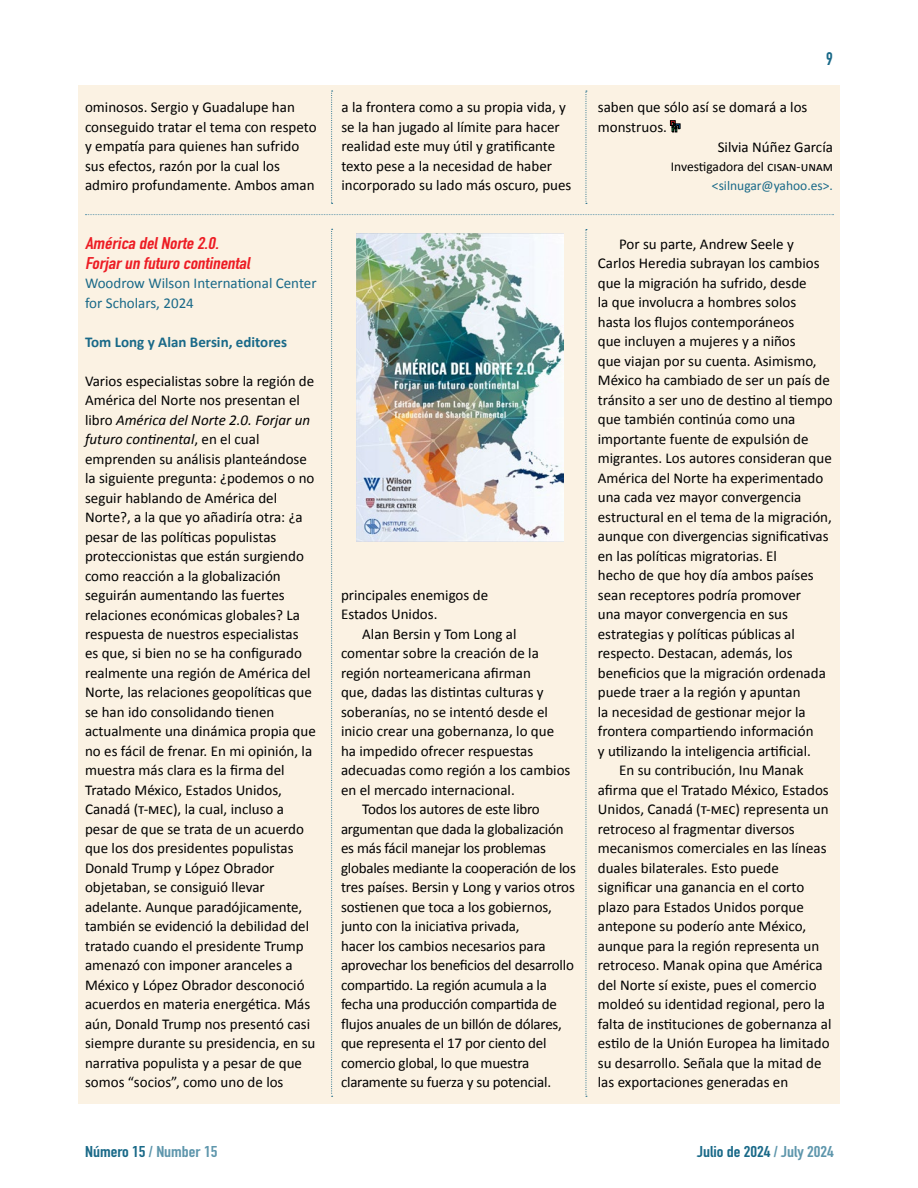
<style>
.page{position:relative;width:918px;height:1188px;background:#fff}
.page>*{position:absolute;margin:0;border:0;box-sizing:border-box;transform-origin:0 0}
.t1{font:700 18px "DIN Condensed";color:#196988}
.t2{font:italic 700 16.8px/19.5px "DIN Condensed";color:#ed1c24;scale:1.16 1}
.t3{font:700 15.45px "DIN Condensed";color:#196988;scale:1.16 1}
.t4{font:700 15.45px "DIN Condensed";color:#5e96ac;scale:1.16 1}
.t5{font:15px/19.5px "Calibri";color:#000}
.t6{font:15px/19.5px "Calibri";color:#196988}
.t7{font:700 15px "Calibri";color:#196988}
.t8{font:13.5px "Calibri";color:#000}
.t9{font:13.5px "Calibri";color:#196988}
.s1{font-style:italic}
.s2{color:#196988}
.s3{color:#5e96ac}
</style>
<div class="page">
<div style="left:78px;top:85px;width:762px;height:1018px;background:#fbf2e3"></div>
<svg style="left:585px;top:91px;width:2px;height:113px"></svg>
<svg style="left:585px;top:229px;width:2px;height:868px"></svg>
<svg style="left:331px;top:91px;width:2px;height:113px"></svg>
<svg style="left:331px;top:229px;width:2px;height:868px"></svg>
<svg style="left:670px;top:121px;width:10px;height:11px"></svg>
<svg style="left:85px;top:214px;width:749px;height:1px"></svg>
<img style="left:356px;top:233px;width:208px;height:309px">
<p class="t1" style="left:826px;top:47px;width:8px">9</p>
<p class="t5" style="left:85px;top:97px;width:233px">ominosos. Sergio y Guadalupe han conseguido tratar el tema con respeto y empatía para quienes han sufrido sus efectos, razón por la cual los admiro profundamente. Ambos aman</p>
<p class="t5" style="left:341px;top:97px;width:231px">a la frontera como a su propia vida, y se la han jugado al límite para hacer realidad este muy útil y gratificante texto pese a la necesidad de haber incorporado su lado más oscuro, pues</p>
<p class="t5" style="left:598px;top:97px;width:211px">saben que sólo así se domará a los</p>
<p class="t5" style="left:598px;top:117px;width:71px">monstruos.</p>
<p class="t5" style="left:718px;top:136px;width:117px">Silvia Núñez García</p>
<p class="t8" style="left:671px;top:157px;width:164px">Investigadora del cisan-unam</p>
<p class="t9" style="left:712px;top:177px;width:122px">&lt;silnugar@yahoo.es&gt;.</p>
<p class="t2" style="left:85px;top:233px;width:147px">AméricadelNorte2.0.<br>Forjarun futurocontinental</p>
<p class="t6" style="left:85px;top:273px;width:233px">Woodrow Wilson International Center for Scholars, 2024</p>
<p class="t7" style="left:85px;top:331px;width:204px">Tom Long y Alan Bersin, editores</p>
<p class="t5" style="left:85px;top:370px;width:232px">Varios especialistas sobre la región de América del Norte nos presentan el libro <span class="s1">América del Norte 2.0. Forjar un futuro continental</span>, en el cual emprenden su análisis planteándose la siguiente pregunta: ¿podemos o no seguir hablando de América del Norte?, a la que yo añadiría otra: ¿a pesar de las políticas populistas proteccionistas que están surgiendo como reacción a la globalización seguirán aumentando las fuertes relaciones económicas globales? La respuesta de nuestros especialistas<br>es que, si bien no se ha configurado realmente una región de América del Norte, las relaciones geopolíticas que se han ido consolidando tienen actualmente una dinámica propia que no es fácil de frenar. En mi opinión, la muestra más clara es la firma del Tratado México, Estados Unidos, Canadá (t-mec), la cual, incluso a pesar de que se trata de un acuerdo que los dos presidentes populistas Donald Trump y López Obrador objetaban, se consiguió llevar adelante. Aunque paradójicamente, también se evidenció la debilidad del tratado cuando el presidente Trump amenazó con imponer aranceles a México y López Obrador desconoció acuerdos en materia energética. Más aún, Donald Trump nos presentó casi siempre durante su presidencia, en su narrativa populista y a pesar de que somos “socios”, como uno de los</p>
<p class="t5" style="left:341px;top:585px;width:149px">principales enemigos de<br>Estados Unidos.</p>
<p class="t5" style="left:362px;top:624px;width:156px">Alan Bersin y Tom Long al</p>
<p class="t5" style="left:341px;top:643px;width:199px">comentar sobre la creación de la</p>
<p class="t5" style="left:341px;top:663px;width:192px">región norteamericana afirman</p>
<p class="t5" style="left:341px;top:682px;width:204px">que, dadas las distintas culturas y</p>
<p class="t5" style="left:341px;top:702px;width:208px">soberanías, no se intentó desde el</p>
<p class="t5" style="left:341px;top:721px;width:215px">inicio crear una gobernanza, lo que</p>
<p class="t5" style="left:341px;top:741px;width:194px">ha impedido ofrecer respuestas</p>
<p class="t5" style="left:341px;top:760px;width:231px">adecuadas como región a los cambios</p>
<p class="t5" style="left:341px;top:780px;width:175px">en el mercado internacional.</p>
<p class="t5" style="left:362px;top:799px;width:179px">Todos los autores de este libro</p>
<p class="t5" style="left:341px;top:819px;width:224px">argumentan que dada la globalización</p>
<p class="t5" style="left:341px;top:838px;width:206px">es más fácil manejar los problemas</p>
<p class="t5" style="left:341px;top:858px;width:236px">globales mediante la cooperación de los</p>
<p class="t5" style="left:341px;top:877px;width:235px">tres países. Bersin y Long y varios otros</p>
<p class="t5" style="left:341px;top:897px;width:213px">sostienen que toca a los gobiernos,</p>
<p class="t5" style="left:341px;top:916px;width:180px">junto con la iniciativa privada,</p>
<p class="t5" style="left:341px;top:936px;width:206px">hacer los cambios necesarios para</p>
<p class="t5" style="left:341px;top:955px;width:234px">aprovechar los beneficios del desarrollo</p>
<p class="t5" style="left:341px;top:975px;width:208px">compartido. La región acumula a la</p>
<p class="t5" style="left:341px;top:994px;width:217px">fecha una producción compartida de</p>
<p class="t5" style="left:341px;top:1014px;width:222px">flujos anuales de un billón de dólares,</p>
<p class="t5" style="left:341px;top:1033px;width:207px">que representa el 17 por ciento del</p>
<p class="t5" style="left:341px;top:1053px;width:190px">comercio global, lo que muestra</p>
<p class="t5" style="left:341px;top:1072px;width:212px">claramente su fuerza y su potencial.</p>
<p class="t5" style="left:619px;top:234px;width:176px">Por su parte, Andrew Seele y</p>
<p class="t5" style="left:598px;top:253px;width:223px">Carlos Heredia subrayan los cambios</p>
<p class="t5" style="left:598px;top:273px;width:210px">que la migración ha sufrido, desde</p>
<p class="t5" style="left:598px;top:292px;width:200px">la que involucra a hombres solos</p>
<p class="t5" style="left:598px;top:312px;width:198px">hasta los flujos contemporáneos</p>
<p class="t5" style="left:598px;top:331px;width:199px">que incluyen a mujeres y a niños</p>
<p class="t5" style="left:598px;top:351px;width:220px">que viajan por su cuenta. Asimismo,</p>
<p class="t5" style="left:598px;top:370px;width:233px">México ha cambiado de ser un país de</p>
<p class="t5" style="left:598px;top:390px;width:236px">tránsito a ser uno de destino al tiempo</p>
<p class="t5" style="left:598px;top:409px;width:199px">que también continúa como una</p>
<p class="t5" style="left:598px;top:429px;width:212px">importante fuente de expulsión de</p>
<p class="t5" style="left:598px;top:448px;width:236px">migrantes. Los autores consideran que</p>
<p class="t5" style="left:598px;top:468px;width:227px">América del Norte ha experimentado</p>
<p class="t5" style="left:598px;top:487px;width:205px">una cada vez mayor convergencia</p>
<p class="t5" style="left:598px;top:507px;width:236px">estructural en el tema de la migración,</p>
<p class="t5" style="left:598px;top:526px;width:232px">aunque con divergencias significativas</p>
<p class="t5" style="left:598px;top:546px;width:181px">en las políticas migratorias. El</p>
<p class="t5" style="left:598px;top:565px;width:217px">hecho de que hoy día ambos países</p>
<p class="t5" style="left:598px;top:585px;width:205px">sean receptores podría promover</p>
<p class="t5" style="left:598px;top:604px;width:192px">una mayor convergencia en sus</p>
<p class="t5" style="left:598px;top:624px;width:199px">estrategias y políticas públicas al</p>
<p class="t5" style="left:598px;top:643px;width:196px">respecto. Destacan, además, los</p>
<p class="t5" style="left:598px;top:663px;width:230px">beneficios que la migración ordenada</p>
<p class="t5" style="left:598px;top:682px;width:204px">puede traer a la región y apuntan</p>
<p class="t5" style="left:598px;top:702px;width:209px">la necesidad de gestionar mejor la</p>
<p class="t5" style="left:598px;top:721px;width:217px">frontera compartiendo información</p>
<p class="t5" style="left:598px;top:741px;width:215px">y utilizando la inteligencia artificial.</p>
<p class="t5" style="left:619px;top:760px;width:186px">En su contribución, Inu Manak</p>
<p class="t5" style="left:598px;top:780px;width:232px">afirma que el Tratado México, Estados</p>
<p class="t5" style="left:598px;top:799px;width:232px">Unidos, Canadá (t-mec) representa un</p>
<p class="t5" style="left:598px;top:819px;width:198px">retroceso al fragmentar diversos</p>
<p class="t5" style="left:598px;top:838px;width:230px">mecanismos comerciales en las líneas</p>
<p class="t5" style="left:598px;top:858px;width:183px">duales bilaterales. Esto puede</p>
<p class="t5" style="left:598px;top:877px;width:208px">significar una ganancia en el corto</p>
<p class="t5" style="left:598px;top:897px;width:208px">plazo para Estados Unidos porque</p>
<p class="t5" style="left:598px;top:916px;width:210px">antepone su poderío ante México,</p>
<p class="t5" style="left:598px;top:936px;width:223px">aunque para la región representa un</p>
<p class="t5" style="left:598px;top:955px;width:226px">retroceso. Manak opina que América</p>
<p class="t5" style="left:598px;top:975px;width:220px">del Norte sí existe, pues el comercio</p>
<p class="t5" style="left:598px;top:994px;width:229px">moldeó su identidad regional, pero la</p>
<p class="t5" style="left:598px;top:1014px;width:235px">falta de instituciones de gobernanza al</p>
<p class="t5" style="left:598px;top:1033px;width:233px">estilo de la Unión Europea ha limitado</p>
<p class="t5" style="left:598px;top:1053px;width:225px">su desarrollo. Señala que la mitad de</p>
<p class="t5" style="left:598px;top:1072px;width:192px">las exportaciones generadas en</p>
<p class="t4" style="left:85px;top:1141px;width:116px"><span class="s2">Número 15</span> / Number 15</p>
<p class="t3" style="left:697px;top:1141px;width:119px">Julio de 2024 <span class="s3">/ July 2024</span></p>
</div>
